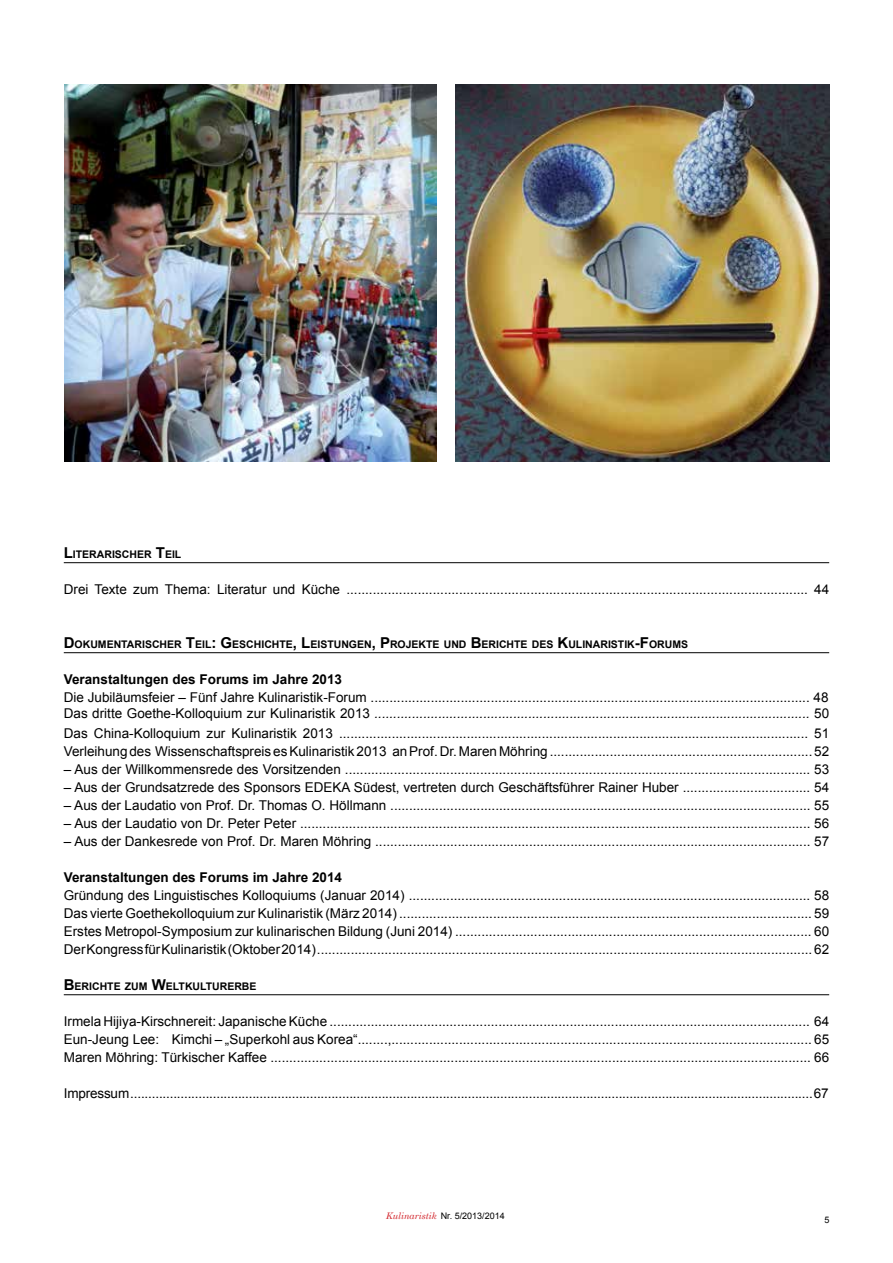
<style>
.page{position:relative;width:893px;height:1263px;background:#fff}
.page>*{position:absolute;margin:0;border:0;box-sizing:border-box;transform-origin:0 0}
.t1{font:13.5px/18px "Arial";color:#000}
.t2{font:700 13.5px "Arial";color:#000}
.t3{font:700 10.5px "Arial";color:#000}
.t4{font:9px "Arial";color:#000}
.s1{font-size:15px}
.s2{font-style:italic}
.s3{font-family:"Century Schoolbook";font-style:italic;color:#d2232a}
</style>
<div class="page">
<hr style="left:64px;top:562px;width:765px;height:1px;background:#000">
<hr style="left:64px;top:652px;width:765px;height:1px;background:#000">
<hr style="left:64px;top:994px;width:765px;height:1px;background:#000">
<img style="left:65px;top:85px;width:372px;height:377px">
<img style="left:455px;top:85px;width:374px;height:376px">
<p class="t3" style="left:64px;top:547px;width:119px"><span class="s1">L</span>ITERARISCHER <span class="s1">T</span>EIL</p>
<p class="t1" style="left:64px;top:580px;width:767px">Drei Texte zum Thema: Literatur und Küche ........................................................................................................................... 44</p>
<p class="t3" style="left:64px;top:637px;width:626px"><span class="s1">D</span>OKUMENTARISCHER <span class="s1">T</span>EIL<span class="s1">: G</span>ESCHICHTE<span class="s1">, L</span>EISTUNGEN<span class="s1">, P</span>ROJEKTE UND <span class="s1">B</span>ERICHTE DES <span class="s1">K</span>ULINARISTIK<span class="s1">-F</span>ORUMS</p>
<p class="t2" style="left:64px;top:670px;width:280px">Veranstaltungen des Forums im Jahre 2013</p>
<p class="t1" style="left:64px;top:689px;width:767px;line-height:16.2px">Die Jubiläumsfeier – Fünf Jahre Kulinaristik-Forum ..................................................................................................................... 48<br>Das dritte Goethe-Kolloquium zur Kulinaristik 2013 <span class="s2">....................................................................................................................</span> 50</p>
<p class="t1" style="left:64px;top:724px;width:767px">Das China-Kolloquium zur Kulinaristik 2013 ............................................................................................................................. 51<br>Verleihung des Wissenschaftspreis es Kulinaristik 2013 an Prof. Dr. Maren Möhring ...................................................................... 52</p>
<p class="t1" style="left:64px;top:760px;width:767px">– Aus der Willkommensrede des Vorsitzenden ............................................................................................................................ 53</p>
<p class="t1" style="left:64px;top:778px;width:767px">– Aus der Grundsatzrede des Sponsors EDEKA Südest, vertreten durch Geschäftsführer Rainer H uber .................................. 54</p>
<p class="t1" style="left:64px;top:796px;width:767px">– Aus der Laudatio von Prof. Dr. Thomas O. Höllmann ................................................................................................................ 55</p>
<p class="t1" style="left:64px;top:814px;width:767px">– Aus der Laudatio von Dr. Peter Peter ........................................................................................................................................ 56</p>
<p class="t1" style="left:64px;top:832px;width:767px">– Aus der Dankesrede von Prof. Dr. Maren Möhring .................................................................................................................... 57</p>
<p class="t2" style="left:64px;top:868px;width:280px">Veranstaltungen des Forums im Jahre 2014</p>
<p class="t1" style="left:64px;top:886px;width:767px;text-align:justify">Gründung des Linguistisches Kolloquiums (Januar 2014) ........................................................................................................... 58<br>Das vierte Goethekolloquium zur Kulinaristik (März 2014) .............................................................................................................. 59<br>Erstes Metropol-Symposium zur kulinarischen Bildung (Juni 2014) ............................................................................................... 60<br>Der Kongress für Kulinaristik (Oktober 2014) .................................................................................................................................... 62</p>
<p class="t3" style="left:64px;top:979px;width:194px"><span class="s1">B</span>ERICHTE ZUM <span class="s1">W</span>ELTKULTURERBE</p>
<p class="t1" style="left:64px;top:1012px;width:767px;text-align:justify">Irmela Hijiya-Kirschnereit: Japanische Küche ................................................................................................................................ 64<br>Eun-Jeung Lee: Kimchi – „Superkohl aus Korea“........,................................................................................................................ 65<br>Maren Möhring: Türkischer Kaffee ................................................................................................................................................ 66</p>
<p class="t1" style="left:64px;top:1084px;width:766px">Impressum .............................................................................................................................................................................................. 67</p>
<p class="t4" style="left:386px;top:1210px;width:120px"><span class="s3">Kulinaristik</span> Nr. 5/2013/2014</p>
<p class="t4" style="left:825px;top:1214px;width:7px">5</p>
</div>
